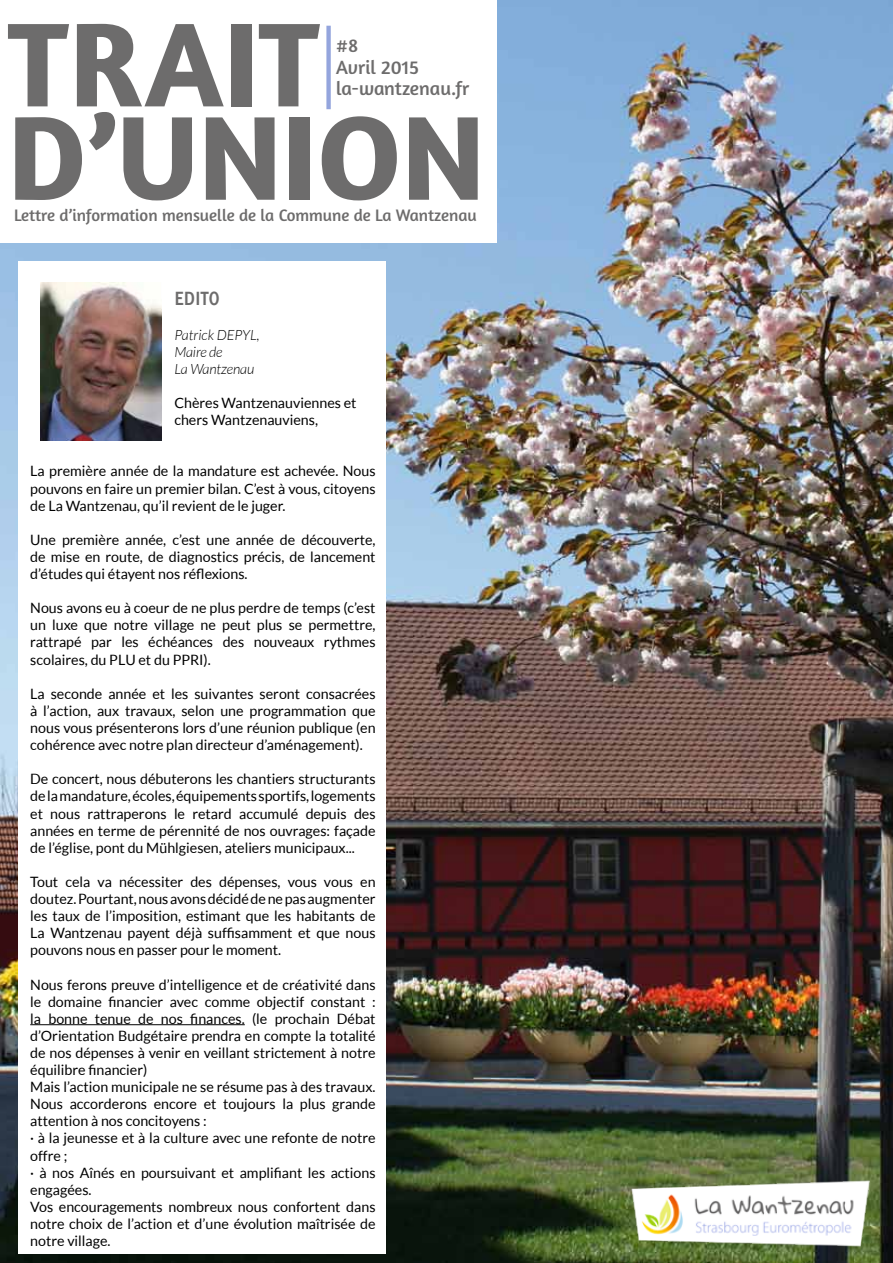
<style>
.page{position:relative;width:893px;height:1263px;background:#fff}
.page>*{position:absolute;margin:0;border:0;box-sizing:border-box;transform-origin:0 0}
.t1{font:700 121.5px/93.3px "Amaranth";color:#6d6c6c}
.t2{font:700 21px "Delicious";color:#6d6c6c}
.t3{font:19.5px/21.8px "Amaranth";color:#6d6c6c}
.t4{font:16.95px "Amaranth";color:#6d6c6c}
.t5{font:14.25px/17.1px "Lato";color:#000;text-align:justify}
.t6{font:italic 300 14.25px/17.1px "Lato";letter-spacing:-.01em;color:#000}
</style>
<div class="page">
<img style="left:0;top:0;width:893px;height:1263px">
<div style="left:18px;top:261px;width:368px;height:993px;background:#fff"></div>
<hr style="left:30px;top:1024px;width:215px;height:1px;background:#000">
<img style="left:40px;top:282px;width:122px;height:158px">
<div style="left:0;top:0;width:496px;height:242px;background:#fff"></div>
<div style="left:326px;top:26px;width:5px;height:83px;background:#94a5dd"></div>
<img style="left:629px;top:1178px;width:243px;height:70px">
<h1 class="t1" style="left:8px;top:15px;width:479px">TRAIT<br>D’UNION</h1>
<p class="t4" style="left:14px;top:205px;width:464px">Lettre d’information mensuelle de la Commune de La Wantzenau</p>
<h3 class="t3" style="left:336px;top:34px;width:135px">#8<br>Avril 2015 la-wantzenau.fr</h3>
<h2 class="t2" style="left:174px;top:287px;width:47px">EDITO</h2>
<p class="t6" style="left:174px;top:326px;width:87px">Patrick DEPYL,<br>Maire de<br>La Wantzenau</p>
<p class="t5" style="left:174px;top:394px;width:184px">Chères Wantzenauviennes et chers Wantzenauviens,</p>
<p class="t5" style="left:30px;top:463px;width:347px">La première année de la mandature est achevée. Nous pouvons en faire un premier bilan. C’est à vous, citoyens de La Wantzenau, qu’il revient de le juger.</p>
<p class="t5" style="left:30px;top:531px;width:347px">Une première année, c’est une année de découverte, de mise en route, de diagnostics précis, de lancement d’études qui étayent nos réflexions.</p>
<p class="t5" style="left:30px;top:599px;width:347px">Nous avons eu à coeur de ne plus perdre de temps (c’est un luxe que notre village ne peut plus se permettre, rattrapé par les échéances des nouveaux rythmes scolaires, du PLU et du PPRI).</p>
<p class="t5" style="left:30px;top:685px;width:347px">La seconde année et les suivantes seront consacrées à l’action, aux travaux, selon une programmation que nous vous présenterons lors d’une réunion publique (en cohérence avec notre plan directeur d’aménagement).</p>
<p class="t5" style="left:30px;top:770px;width:347px">De concert, nous débuterons les chantiers structurants de la mandature, écoles, équipements sportifs, logements et nous rattraperons le retard accumulé depuis des années en terme de pérennité de nos ouvrages: façade de l’église, pont du Mühlgiesen, ateliers municipaux...</p>
<p class="t5" style="left:30px;top:873px;width:347px">Tout cela va nécessiter des dépenses, vous vous en doutez. Pourtant, nous avons décidé de ne pas augmenter les taux de l’imposition, estimant que les habitants de La Wantzenau payent déjà suffisamment et que nous pouvons nous en passer pour le moment.</p>
<p class="t5" style="left:30px;top:976px;width:347px;text-align:left">Nous ferons preuve d’intelligence et de créativité dans le domaine financier avec comme objectif constant : la bonne tenue de nos finances. (le prochain Débat d’Orientation Budgétaire prendra en compte la totalité de nos dépenses à venir en veillant strictement à notre équilibre financier)<br>Mais l’action municipale ne se résume pas à des travaux.<br>Nous accorderons encore et toujours la plus grande attention à nos concitoyens :<br>· à la jeunesse et à la culture avec une refonte de notre offre ;<br>· à nos Aînés en poursuivant et amplifiant les actions engagées.<br>Vos encouragements nombreux nous confortent dans notre choix de l’action et d’une évolution maîtrisée de notre village.</p>
</div>
